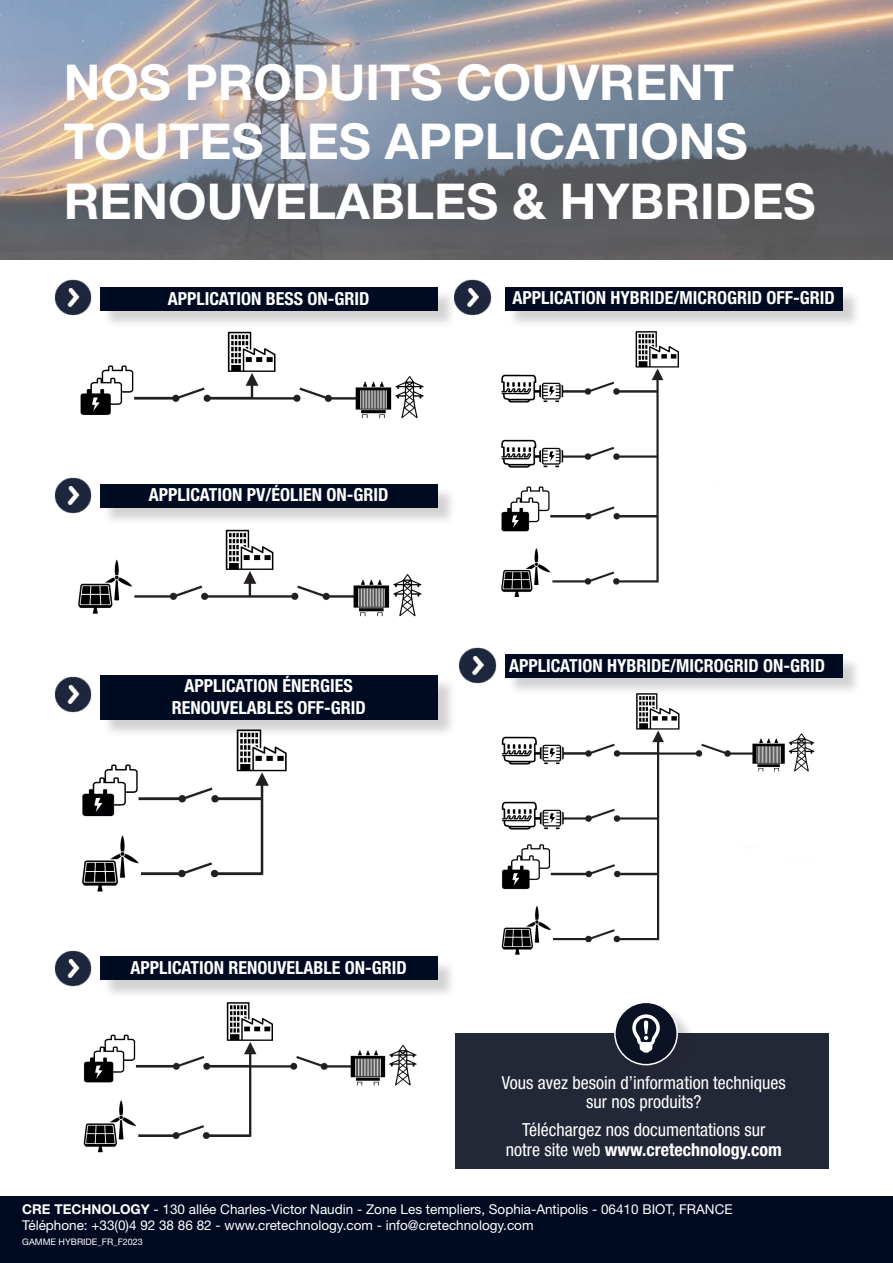
<style>
.page{position:relative;width:893px;height:1263px;background:#fff}
.page>*{position:absolute;margin:0;border:0;box-sizing:border-box;transform-origin:0 0}
.t1{font:700 49.5px/59.4px "Helvetica Neue LT Std";color:#fff}
.Descriptif{font:700 condensed 18px "Helvetica Neue LT Std";color:#fff}
.t2{font:condensed 18px "Helvetica Neue LT Std";color:#fff}
.t3{font:13.5px "Helvetica Neue LT Std";color:#fff}
.t4{font:9px "Helvetica Neue LT Std";color:#fff}
.s1{font-weight:400}
.s2{font-weight:700}
</style>
<div class="page">
<div style="left:0;top:1196px;width:893px;height:67px;background:#000a21"></div>
<img style="left:0;top:0;width:893px;height:259px">
<img style="left:80px;top:331px;width:344px;height:88px">
<img style="left:78px;top:529px;width:344px;height:88px">
<img style="left:82px;top:738px;width:205px;height:154px">
<img style="left:83px;top:1002px;width:334px;height:151px">
<img style="left:501px;top:331px;width:178px;height:267px">
<img style="left:501px;top:696px;width:314px;height:259px">
<img style="left:54px;top:279px;width:38px;height:37px">
<img style="left:54px;top:477px;width:38px;height:37px">
<img style="left:54px;top:676px;width:38px;height:37px">
<img style="left:54px;top:950px;width:38px;height:37px">
<img style="left:459px;top:647px;width:38px;height:37px">
<img style="left:456px;top:279px;width:36px;height:37px">
<div style="left:455px;top:1033px;width:374px;height:136px;background:#232837"></div>
<div style="left:617px;top:1004px;width:79px;height:80px;background:#231f20;opacity:.2"></div>
<div style="left:615px;top:1002px;width:62px;height:63px;background:#0b1223;border-radius:50%"></div>
<div style="left:614px;top:1001px;width:64px;height:64px;border:2px solid #fff;border-radius:50%"></div>
<svg style="left:632px;top:1014px;width:28px;height:38px"></svg>
<div style="left:102px;top:289px;width:354px;height:40px;background:#231f20;opacity:.2"></div>
<div style="left:100px;top:287px;width:337px;height:23px;background:#000b21"></div>
<div style="left:102px;top:486px;width:354px;height:40px;background:#231f20;opacity:.2"></div>
<div style="left:100px;top:484px;width:337px;height:23px;background:#000b21"></div>
<div style="left:102px;top:677px;width:354px;height:61px;background:#231f20;opacity:.2"></div>
<div style="left:100px;top:675px;width:337px;height:44px;background:#000b21"></div>
<div style="left:102px;top:959px;width:354px;height:40px;background:#231f20;opacity:.2"></div>
<div style="left:100px;top:956px;width:337px;height:24px;background:#000b21"></div>
<div style="left:507px;top:656px;width:354px;height:40px;background:#231f20;opacity:.2"></div>
<div style="left:505px;top:654px;width:337px;height:23px;background:#000b21"></div>
<div style="left:507px;top:289px;width:354px;height:40px;background:#231f20;opacity:.2"></div>
<div style="left:505px;top:287px;width:337px;height:23px;background:#000b21"></div>
<p class="t1" style="left:64px;top:52px;width:685px">NOS PRODUITS COUVRENT<br>TOUTES LES APPLICATIONS</p>
<p class="t1" style="left:64px;top:170px;width:753px">RENOUVELABLES &amp; HYBRIDES</p>
<p class="Descriptif" style="left:168px;top:287px;width:203px">APPLICATION BESS ON-GRID</p>
<p class="Descriptif" style="left:149px;top:484px;width:241px">APPLICATION PV/ÉOLIEN ON-GRID</p>
<p class="Descriptif" style="left:185px;top:675px;width:170px">APPLICATION ÉNERGIES</p>
<p class="Descriptif" style="left:172px;top:696px;width:196px">RENOUVELABLES OFF-GRID</p>
<p class="Descriptif" style="left:513px;top:286px;width:324px">APPLICATION HYBRIDE/MICROGRID OFF-GRID</p>
<p class="Descriptif" style="left:509px;top:654px;width:317px">APPLICATION HYBRIDE/MICROGRID ON-GRID</p>
<p class="Descriptif" style="left:131px;top:957px;width:278px">APPLICATION RENOUVELABLE ON-GRID</p>
<p class="t2" style="left:502px;top:1072px;width:286px">Vous avez besoin d’information techniques</p>
<p class="t2" style="left:586px;top:1091px;width:117px">sur nos produits?</p>
<p class="t2" style="left:522px;top:1119px;width:245px">Téléchargez nos documentations sur</p>
<p class="Descriptif" style="left:506px;top:1138px;width:277px"><span class="s1">notre site web</span> www.cretechnology.com</p>
<p class="t3" style="left:22px;top:1201px;width:712px"><span class="s2">CRE TECHNOLOGY</span> - 130 allée Charles-Victor Naudin - Zone Les templiers, Sophia-Antipolis - 06410 BIOT, FRANCE</p>
<p class="t3" style="left:22px;top:1217px;width:513px">Téléphone: +33(0)4 92 38 86 82 - www.cretechnology.com - info@cretechnology.com</p>
<p class="t4" style="left:22px;top:1237px;width:122px">GAMME HYBRIDE_FR_F2023</p>
</div>
